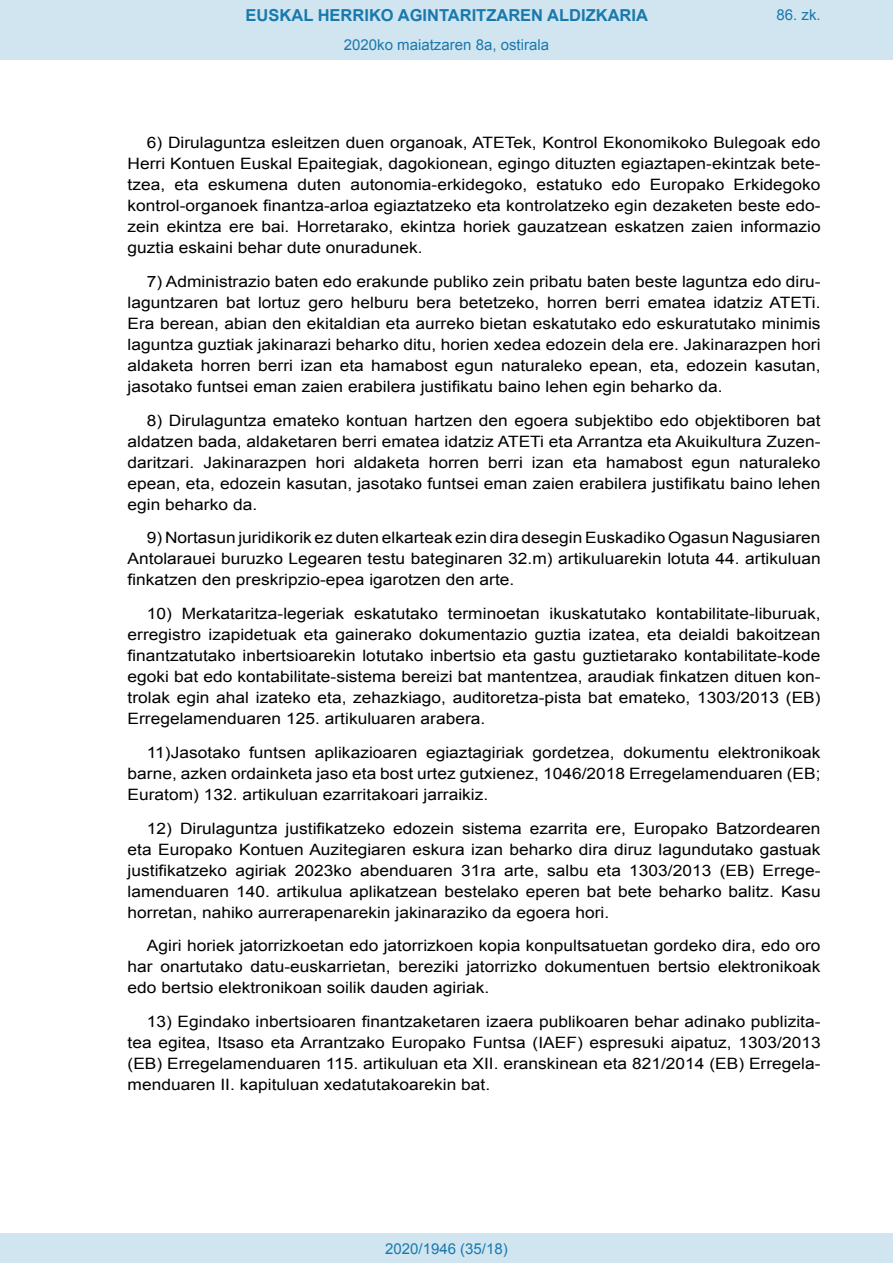
<style>
.page{position:relative;width:893px;height:1263px;background:#fff}
.page>*{position:absolute;margin:0;border:0;box-sizing:border-box;transform-origin:0 0}
.t1{font:700 16.5px "Arial";color:#1879ad}
.BOPVDetalle1{font:15.6px/21px "Arial";color:#000;text-align:justify;scale:1.11 1}
.Paginacion_Centro{font:15px "Arial";color:#1879ad}
</style>
<div class="page">
<div style="left:0;top:0;width:893px;height:60px;background:#d0e5f0"></div>
<div style="left:0;top:1233px;width:893px;height:30px;background:#d0e5f0"></div>
<p class="t1" style="left:246px;top:4px;width:404px">EUSKAL HERRIKO AGINTARITZAREN ALDIZKARIA</p>
<p class="Paginacion_Centro" style="left:344px;top:35px;width:207px">2020ko maiatzaren 8a, ostirala</p>
<p class="Paginacion_Centro" style="left:776px;top:5px;width:46px">86. zk.</p>
<p class="BOPVDetalle1" style="left:128px;top:132px;width:626px;text-indent:19px">6) Dirulaguntza esleitzen duen organoak, ATETek, Kontrol Ekonomikoko Bulegoak edo Herri Kontuen Euskal Epaitegiak, dagokionean, egingo dituzten egiaztapen-ekintzak bete&shy;tzea, eta eskumena duten autonomia-erkidegoko, estatuko edo Europako Erkidegoko kontrol-organoek finantza-arloa egiaztatzeko eta kontrolatzeko egin dezaketen beste edo&shy;zein ekintza ere bai. Horretarako, ekintza horiek gauzatzean eskatzen zaien informazio guztia eskaini behar dute onuradunek.</p>
<p class="BOPVDetalle1" style="left:128px;top:271px;width:626px;text-indent:19px">7) Administrazio baten edo erakunde publiko zein pribatu baten beste laguntza edo diru&shy;laguntzaren bat lortuz gero helburu bera betetzeko, horren berri ematea idatziz ATETi.<br>Era berean, abian den ekitaldian eta aurreko bietan eskatutako edo eskuratutako minimis laguntza guztiak jakinarazi beharko ditu, horien xedea edozein dela ere. Jakinarazpen hori aldaketa horren berri izan eta hamabost egun naturaleko epean, eta, edozein kasutan, jasotako funtsei eman zaien erabilera justifikatu baino lehen egin beharko da.</p>
<p class="BOPVDetalle1" style="left:128px;top:410px;width:626px;text-indent:19px">8) Dirulaguntza emateko kontuan hartzen den egoera subjektibo edo objektiboren bat aldatzen bada, aldaketaren berri ematea idatziz ATETi eta Arrantza eta Akuikultura Zuzen&shy;daritzari. Jakinarazpen hori aldaketa horren berri izan eta hamabost egun naturaleko epean, eta, edozein kasutan, jasotako funtsei eman zaien erabilera justifikatu baino lehen egin beharko da.</p>
<p class="BOPVDetalle1" style="left:128px;top:528px;width:626px;text-indent:19px">9) Nortasun juridikorik ez duten elkarteak ezin dira desegin Euskadiko Ogasun Nagusiaren Antolarauei buruzko Legearen testu bateginaren 32.m) artikuluarekin lotuta 44. artikuluan finkatzen den preskripzio-epea igarotzen den arte.</p>
<p class="BOPVDetalle1" style="left:128px;top:603px;width:626px;text-indent:19px">10) Merkataritza-legeriak eskatutako terminoetan ikuskatutako kontabilitate-liburuak, erregistro izapidetuak eta gainerako dokumentazio guztia izatea, eta deialdi bakoitzean finantzatutako inbertsioarekin lotutako inbertsio eta gastu guztietarako kontabilitate-kode egoki bat edo kontabilitate-sistema bereizi bat mantentzea, araudiak finkatzen dituen kon&shy;trolak egin ahal izateko eta, zehazkiago, auditoretza-pista bat emateko, 1303/2013 (EB)<br>Erregelamenduaren 125. artikuluaren arabera.</p>
<p class="BOPVDetalle1" style="left:128px;top:742px;width:626px;text-indent:19px">11)Jasotako funtsen aplikazioaren egiaztagiriak gordetzea, dokumentu elektronikoak barne, azken ordainketa jaso eta bost urtez gutxienez, 1046/2018 Erregelamenduaren (EB; Euratom) 132. artikuluan ezarritakoari jarraikiz.</p>
<p class="BOPVDetalle1" style="left:128px;top:818px;width:626px;text-indent:19px">12) Dirulaguntza justifikatzeko edozein sistema ezarrita ere, Europako Batzordearen eta Europako Kontuen Auzitegiaren eskura izan beharko dira diruz lagundutako gastuak justifikatzeko agiriak 2023ko abenduaren 31ra arte, salbu eta 1303/2013 (EB) Errege&shy;lamenduaren 140. artikulua aplikatzean bestelako eperen bat bete beharko balitz. Kasu horretan, nahiko aurrerapenarekin jakinaraziko da egoera hori.</p>
<p class="BOPVDetalle1" style="left:128px;top:936px;width:626px;text-indent:19px">Agiri horiek jatorrizkoetan edo jatorrizkoen kopia konpultsatuetan gordeko dira, edo oro har onartutako datu-euskarrietan, bereziki jatorrizko dokumentuen bertsio elektronikoak edo bertsio elektronikoan soilik dauden agiriak.</p>
<p class="BOPVDetalle1" style="left:128px;top:1011px;width:626px;text-indent:19px">13) Egindako inbertsioaren finantzaketaren izaera publikoaren behar adinako publizita&shy;tea egitea, Itsaso eta Arrantzako Europako Funtsa (IAEF) espresuki aipatuz, 1303/2013 (EB) Erregelamenduaren 115. artikuluan eta XII. eranskinean eta 821/2014 (EB) Erregela&shy;menduaren II. kapituluan xedatutakoarekin bat.</p>
<p class="Paginacion_Centro" style="left:385px;top:1238px;width:124px">2020/1946 (35/18)</p>
</div>
